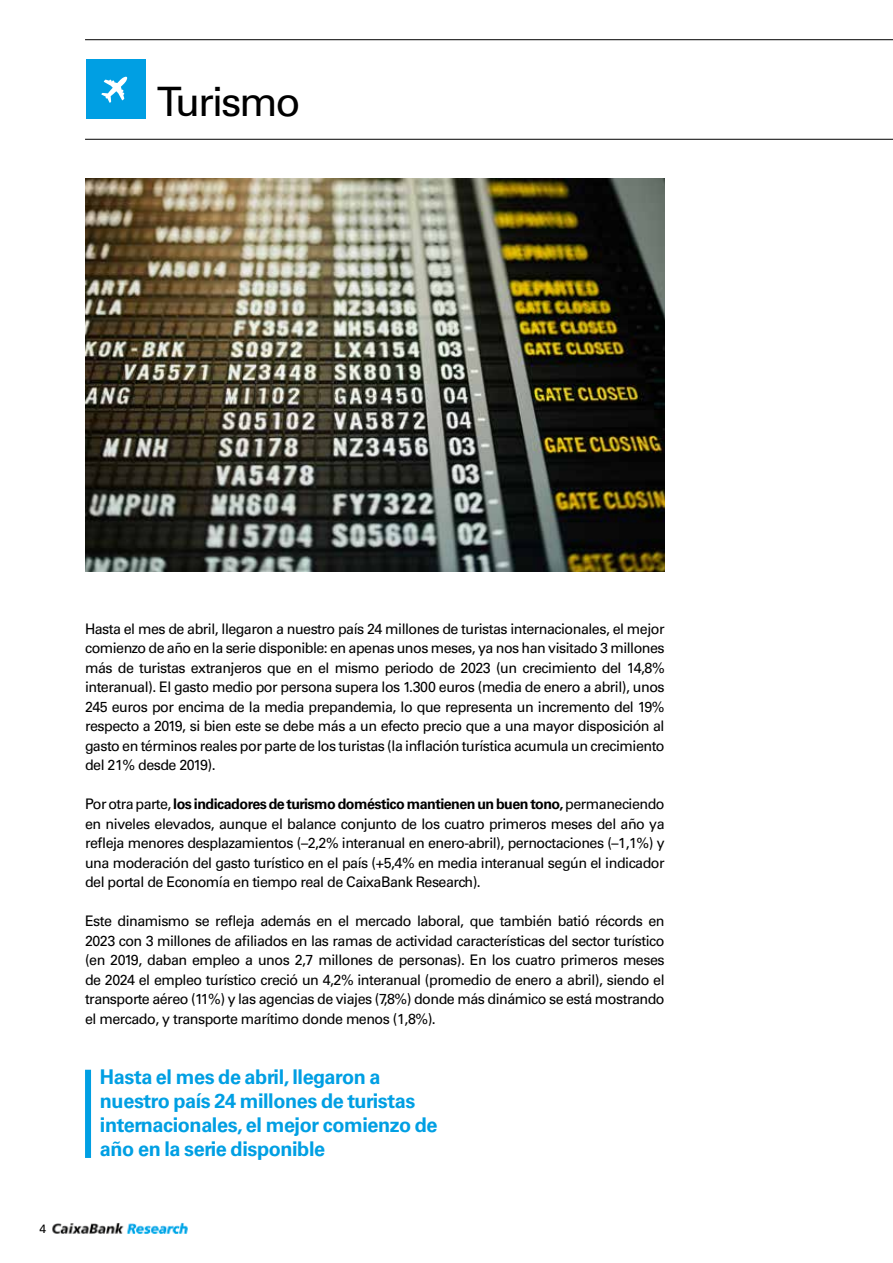
<style>
.page{position:relative;width:893px;height:1263px;background:#fff}
.page>*{position:absolute;margin:0;border:0;box-sizing:border-box;transform-origin:0 0}
.t1{font:40.5px "Univers LT Std";letter-spacing:-.05em;color:#000}
.t2{font:700 20.25px/24px "Univers LT Std";letter-spacing:-.02em;color:#009fe3}
.t3{font:14.55px/19.5px "Univers LT Std";letter-spacing:-.035em;color:#000;text-align:justify}
.t4{font:12px "Univers LT Std";color:#000}
.s1{font-weight:700}
</style>
<div class="page">
<img style="left:52px;top:1223px;width:136px;height:11px">
<img style="left:85px;top:179px;width:580px;height:393px">
<div style="left:85px;top:1070px;width:6px;height:88px;background:#009fe3"></div>
<hr style="left:85px;top:139px;width:808px;height:1px;background:#000">
<hr style="left:85px;top:39px;width:808px;height:1px;background:#000">
<div style="left:86px;top:60px;width:59px;height:59px;background:#009fe3"></div>
<svg style="left:101px;top:77px;width:26px;height:26px"></svg>
<h1 class="t1" style="left:157px;top:78px;width:145px">Turismo</h1>
<p class="t4" style="left:39px;top:1222px;width:8px">4</p>
<p class="t3" style="left:85px;top:619px;width:581px">Hasta el mes de abril, llegaron a nuestro país 24 millones de turistas internacionales, el mejor comienzo de año en la serie disponible: en apenas unos meses, ya nos han visitado 3 millones más de turistas extranjeros que en el mismo periodo de 2023 (un crecimiento del 14,8% interanual). El gasto medio por persona supera los 1.300 euros (media de enero a abril), unos 245 euros por encima de la media prepandemia, lo que representa un incremento del 19% respecto a 2019, si bien este se debe más a un efecto precio que a una mayor disposición al gasto en términos reales por parte de los turistas (la inflación turística acumula un crecimiento del 21% desde 2019).</p>
<p class="t3" style="left:85px;top:794px;width:581px">Por otra parte, <span class="s1">los indicadores de turismo doméstico mantienen un buen tono,</span> permaneciendo en niveles elevados, aunque el balance conjunto de los cuatro primeros meses del año ya refleja menores desplazamientos (–2,2% interanual en enero-abril), pernoctaciones (–1,1%) y una moderación del gasto turístico en el país (+5,4% en media interanual según el indicador del portal de Economía en tiempo real de CaixaBank Research).</p>
<p class="t3" style="left:85px;top:911px;width:581px">Este dinamismo se refleja además en el mercado laboral, que también batió récords en 2023 con 3 millones de afiliados en las ramas de actividad características del sector turístico (en 2019, daban empleo a unos 2,7 millones de personas). En los cuatro primeros meses de 2024 el empleo turístico creció un 4,2% interanual (promedio de enero a abril), siendo el transporte aéreo (11%) y las agencias de viajes (7,8%) donde más dinámico se está mostrando el mercado, y transporte marítimo donde menos (1,8%).</p>
<h2 class="t2" style="left:100px;top:1065px;width:339px">Hasta el mes de abril, llegaron a nuestro país 24 millones de turistas internacionales, el mejor comienzo de año en la serie disponible</h2>
</div>
